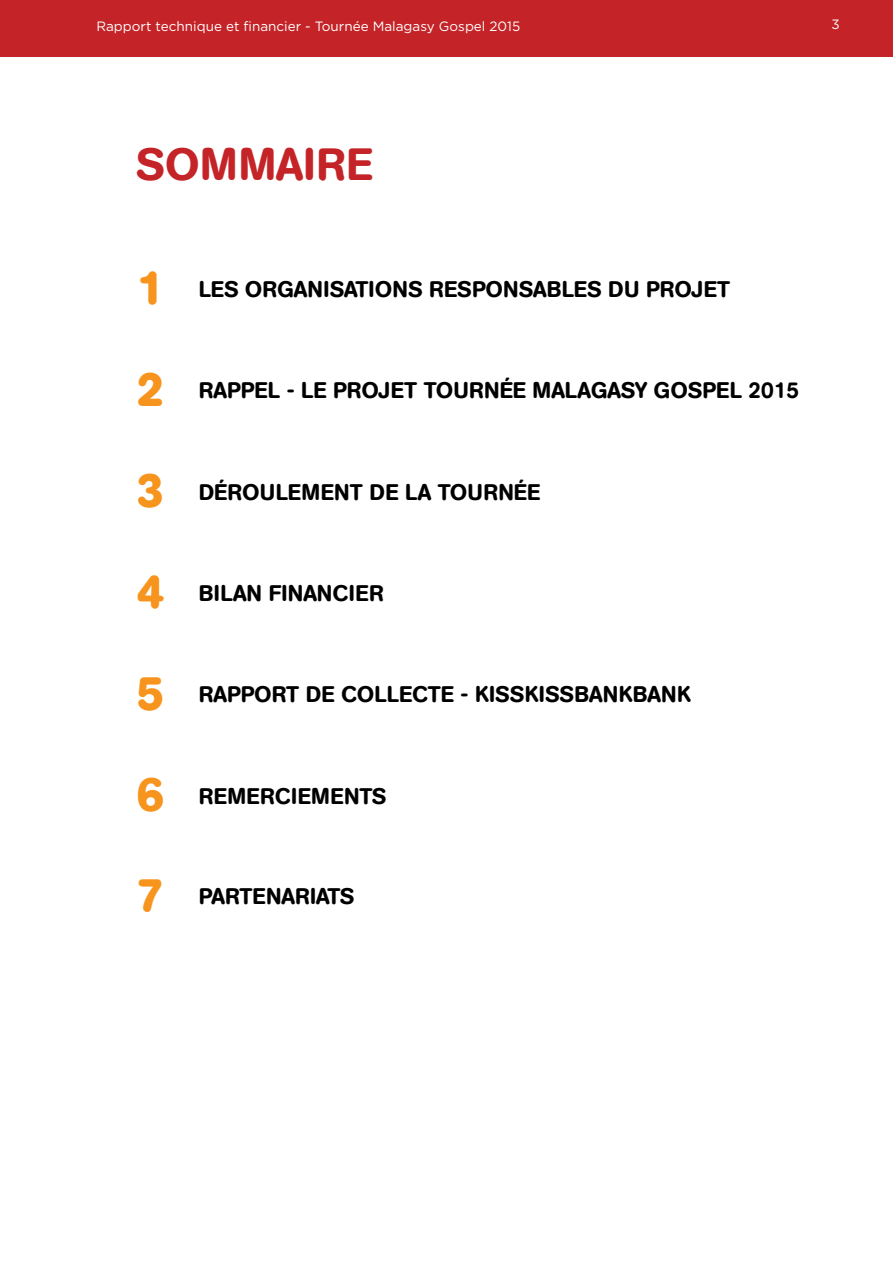
<style>
.page{position:relative;width:893px;height:1263px;background:#fff}
.page>*{position:absolute;margin:0;border:0;box-sizing:border-box;transform-origin:0 0}
.t1{font:700 46.5px/101.2px "AG Book Rounded";color:#f7941e}
.t2{font:500 45px "AG Book Rounded";letter-spacing:.02em;color:#c42427}
.t3{font:500 22.5px "AG Book Rounded";letter-spacing:.02em;color:#000}
.t4{font:500 22.5px "AG Book Rounded";color:#000}
.t5{font:13.5px "Gotham";color:#fff}
.s1{font-weight:700;font-size:46.5px;color:#f7941e}
</style>
<div class="page">
<div style="left:0;top:0;width:893px;height:57px;background:#c42427"></div>
<p class="t5" style="left:96px;top:18px;width:425px">Rapport technique et financier - Tournée Malagasy Gospel 2015</p>
<p class="t5" style="left:831px;top:15px;width:10px">3</p>
<h2 class="t2" style="left:137px;top:138px;width:238px">SOMMAIRE</h2>
<p class="t3" style="left:137px;top:276px;width:595px"><span class="s1">1</span> LES ORGANISATIONS R ESPONSABLES DU PROJET</p>
<h1 class="t1" style="left:137px;top:340px;width:30px">2<br>3</h1>
<h1 class="t1" style="left:137px;top:543px;width:30px">4</h1>
<h1 class="t1" style="left:137px;top:644px;width:30px">5<br>6</h1>
<h1 class="t1" style="left:137px;top:847px;width:30px">7</h1>
<p class="t4" style="left:199px;top:377px;width:602px">RAPPEL - LE PROJET TOUR NÉE MALAGASY GOSPEL 2015</p>
<p class="t3" style="left:199px;top:479px;width:343px">DÉROULEMENT DE LA TOURNÉE</p>
<p class="t3" style="left:199px;top:579px;width:180px">BILAN FINANCIER</p>
<p class="t3" style="left:199px;top:681px;width:493px">RAPPORT DE COLLECTE - KISSKISSBANKBANK</p>
<p class="t3" style="left:199px;top:783px;width:189px">REMERCIEMENTS</p>
<p class="t4" style="left:199px;top:883px;width:157px">PARTENAR IATS</p>
</div>
